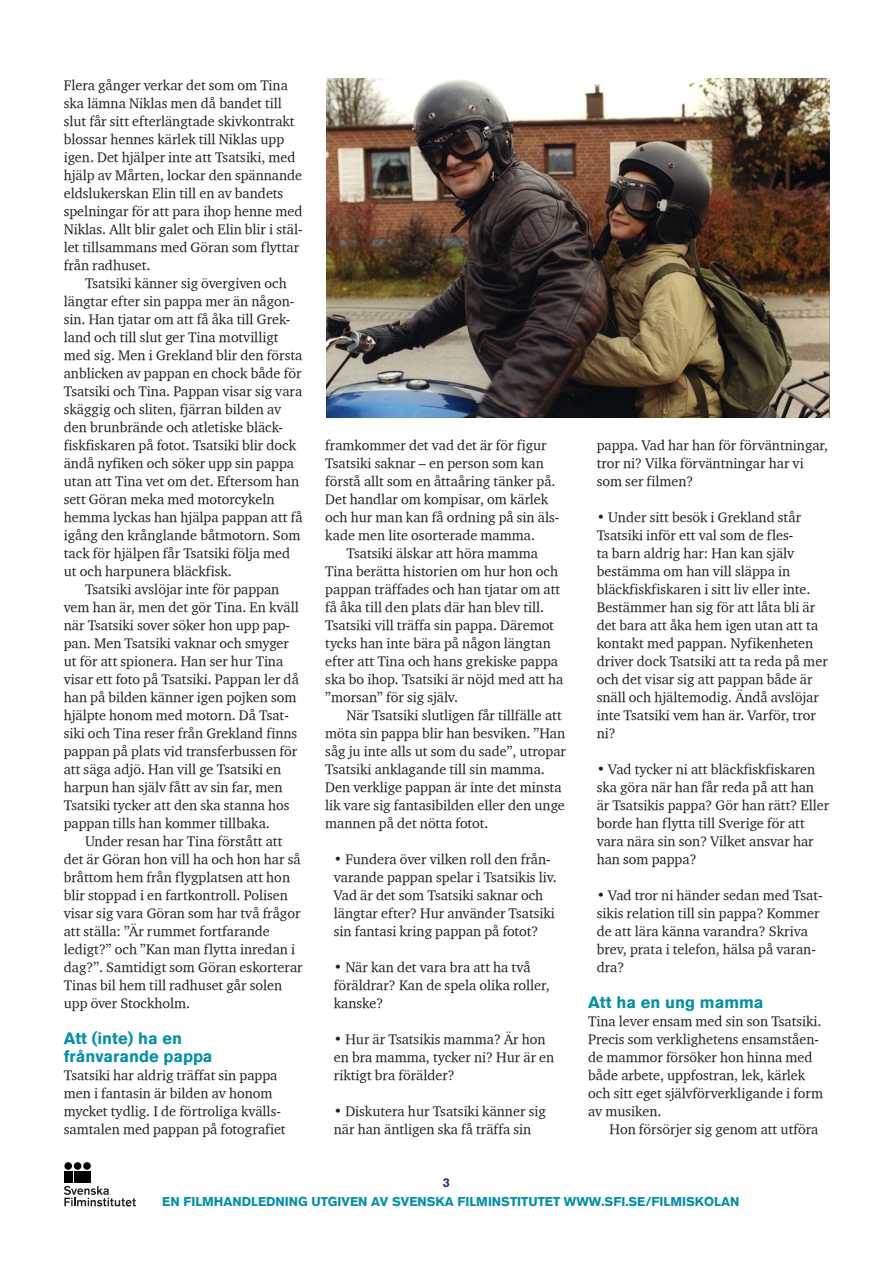
<style>
.page{position:relative;width:893px;height:1263px;background:#fff}
.page>*{position:absolute;margin:0;border:0;box-sizing:border-box;transform-origin:0 0}
.Underrubrik{font:700 16.5px/18px "Akzidenz Grotesk BQ";color:#0090ab}
.Första_brödtext_efte{font:700 16.5px "Akzidenz Grotesk BQ";color:#0090ab}
.Brödtext{font:14.25px/18px "Charter ITCTT";color:#231f20}
.Diskussionsfråga{font:14.25px/18px "Charter ITCTT";color:#231f20}
.Första_brödtext_efte-2{font:14.25px/18px "Charter ITCTT";color:#231f20}
.Diskussionsfråga-2{font:700 12.75px "Akzidenz Grotesk BQ";color:#0090ab}
.t1{font:700 12.75px "Akzidenz Grotesk BQ";color:#3a2f92}
</style>
<div class="page">
<svg style="left:64px;top:1186px;width:72px;height:20px"></svg>
<div style="left:64px;top:1171px;width:8px;height:12px;background:#000"></div>
<div style="left:74px;top:1171px;width:16px;height:12px;background:#000"></div>
<div style="left:64px;top:1162px;width:8px;height:8px;background:#000;border-radius:50%"></div>
<div style="left:74px;top:1162px;width:7px;height:8px;background:#000;border-radius:50%"></div>
<div style="left:83px;top:1162px;width:8px;height:8px;background:#000;border-radius:50%"></div>
<img style="left:326px;top:79px;width:504px;height:339px">
<p class="Brödtext" style="left:64px;top:76px;width:240px">Flera gånger verkar det som om Tina ska lämna Niklas men då bandet till slut får sitt efterlängtade skivkontrakt blossar hennes kärlek till Niklas upp igen. Det hjälper inte att Tsatsiki, med hjälp av Mårten, lockar den spännande eldslukerskan Elin till en av bandets spelningar för att para ihop henne med Niklas. Allt blir galet och Elin blir i stäl&shy;let tillsammans med Göran som flyttar från radhuset.</p>
<p class="Brödtext" style="left:64px;top:274px;width:240px;text-indent:21px">Tsatsiki känner sig övergiven och längtar efter sin pappa mer än någon&shy;sin. Han tjatar om att få åka till Grek&shy;land och till slut ger Tina motvilligt med sig. Men i Grekland blir den första anblicken av pappan en chock både för Tsatsiki och Tina. Pappan visar sig vara skäggig och sliten, fjärran bilden av den brunbrände och atletiske bläck&shy;fiskfiskaren på fotot. Tsatsiki blir dock ändå nyfiken och söker upp sin pappa utan att Tina vet om det. Eftersom han sett Göran meka med motorcykeln hemma lyckas han hjälpa pappan att få igång den krånglande båtmotorn. Som tack för hjälpen får Tsatsiki följa med ut och harpunera bläckfisk.</p>
<p class="Brödtext" style="left:64px;top:580px;width:237px;text-indent:21px">Tsatsiki avslöjar inte för pappan vem han är, men det gör Tina. En kväll när Tsatsiki sover söker hon upp pap&shy;pan. Men Tsatsiki vaknar och smyger ut för att spionera. Han ser hur Tina visar ett foto på Tsatsiki. Pappan ler då han på bilden känner igen pojken som hjälpte honom med motorn. Då Tsat&shy;siki och Tina reser från Grekland finns pappan på plats vid transferbussen för att säga adjö. Han vill ge Tsatsiki en harpun han själv fått av sin far, men Tsatsiki tycker att den ska stanna hos pappan tills han kommer tillbaka.</p>
<p class="Brödtext" style="left:64px;top:832px;width:240px;text-indent:21px">Under resan har Tina förstått att det är Göran hon vill ha och hon har så bråttom hem från flygplatsen att hon blir stoppad i en fartkontroll. Polisen visar sig vara Göran som har två frågor att ställa: ”Är rummet fortfarande ledigt?” och ”Kan man flytta inredan i dag?”. Samtidigt som Göran eskorterar Tinas bil hem till radhuset går solen upp över Stockholm.</p>
<p class="Underrubrik" style="left:64px;top:1029px;width:150px">Att (inte) ha en frånvarande pappa</p>
<p class="Första_brödtext_efte-2" style="left:64px;top:1066px;width:223px">Tsatsiki har aldrig träffat sin pappa men i fantasin är bilden av honom mycket tydlig. I de förtroliga kvälls&shy;samtalen med pappan på fotografiet</p>
<p class="Första_brödtext_efte-2" style="left:325px;top:436px;width:236px">framkommer det vad det är för figur Tsatsiki saknar – en person som kan förstå allt som en åttaåring tänker på.<br>Det handlar om kompisar, om kärlek och hur man kan få ordning på sin äls&shy;kade men lite osorterade mamma.</p>
<p class="Brödtext" style="left:325px;top:544px;width:240px;text-indent:21px">Tsatsiki älskar att höra mamma Tina berätta historien om hur hon och pappan träffades och han tjatar om att få åka till den plats där han blev till.<br>Tsatsiki vill träffa sin pappa. Däremot tycks han inte bära på någon längtan efter att Tina och hans grekiske pappa ska bo ihop. Tsatsiki är nöjd med att ha ”morsan” för sig själv.</p>
<p class="Brödtext" style="left:325px;top:706px;width:242px;text-indent:21px">När Tsatsiki slutligen får tillfälle att möta sin pappa blir han besviken. ”Han såg ju inte alls ut som du sade”, utropar Tsatsiki anklagande till sin mamma.<br>Den verklige pappan är inte det minsta lik vare sig fantasibilden eller den unge mannen på det nötta fotot.</p>
<p class="Diskussionsfråga" style="left:334px;top:850px;width:225px">• Fundera över vilken roll den från&shy;varande pappan spelar i Tsatsikis liv.<br>Vad är det som Tsatsiki saknar och längtar efter? Hur använder Tsatsiki sin fantasi kring pappan på fotot?</p>
<p class="Diskussionsfråga" style="left:334px;top:958px;width:218px">• När kan det vara bra att ha två föräldrar? Kan de spela olika roller, kanske?</p>
<p class="Diskussionsfråga" style="left:334px;top:1030px;width:222px">• Hur är Tsatsikis mamma? Är hon en bra mamma, tycker ni? Hur är en riktigt bra förälder?</p>
<p class="Diskussionsfråga" style="left:334px;top:1102px;width:213px">• Diskutera hur Tsatsiki känner sig när han äntligen ska få träffa sin</p>
<p class="Diskussionsfråga" style="left:597px;top:436px;width:233px">pappa. Vad har han för förväntningar, tror ni? Vilka förväntningar har vi som ser filmen?</p>
<p class="Diskussionsfråga" style="left:597px;top:508px;width:233px">• Under sitt besök i Grekland står<br>Tsatsiki inför ett val som de fles-<br>ta barn aldrig har: Han kan själv bestämma om han vill släppa in bläckfiskfiskaren i sitt liv eller inte.<br>Bestämmer han sig för att låta bli är det bara att åka hem igen utan att ta kontakt med pappan. Nyfikenheten driver dock Tsatsiki att ta reda på mer och det visar sig att pappan både är snäll och hjältemodig. Ändå avslöjar inte Tsatsiki vem han är. Varför, tror ni?</p>
<p class="Diskussionsfråga" style="left:597px;top:760px;width:234px">• Vad tycker ni att bläckfiskfiskaren ska göra när han får reda på att han är Tsatsikis pappa? Gör han rätt? Eller borde han flytta till Sverige för att vara nära sin son? Vilket ansvar har han som pappa?</p>
<p class="Diskussionsfråga" style="left:597px;top:886px;width:227px">• Vad tror ni händer sedan med Tsat&shy;sikis relation till sin pappa? Kommer de att lära känna varandra? Skriva brev, prata i telefon, hälsa på varan&shy;dra?</p>
<p class="Första_brödtext_efte" style="left:588px;top:993px;width:177px">Att ha en ung mamma</p>
<p class="Första_brödtext_efte-2" style="left:588px;top:1012px;width:236px">Tina lever ensam med sin son Tsatsiki.<br>Precis som verklighetens ensamståen&shy;de mammor försöker hon hinna med både arbete, uppfostran, lek, kärlek och sitt eget självförverkligande i form av musiken.</p>
<p class="Brödtext" style="left:609px;top:1120px;width:210px">Hon försörjer sig genom att utföra</p>
<p class="t1" style="left:443px;top:1175px;width:9px">3</p>
<p class="Diskussionsfråga-2" style="left:162px;top:1194px;width:579px">EN FILMHANDLEDNING UTGIVEN AV SVENSKA FILMINSTITUTET WWW.SFI.SE/FILMISKOLAN</p>
</div>
